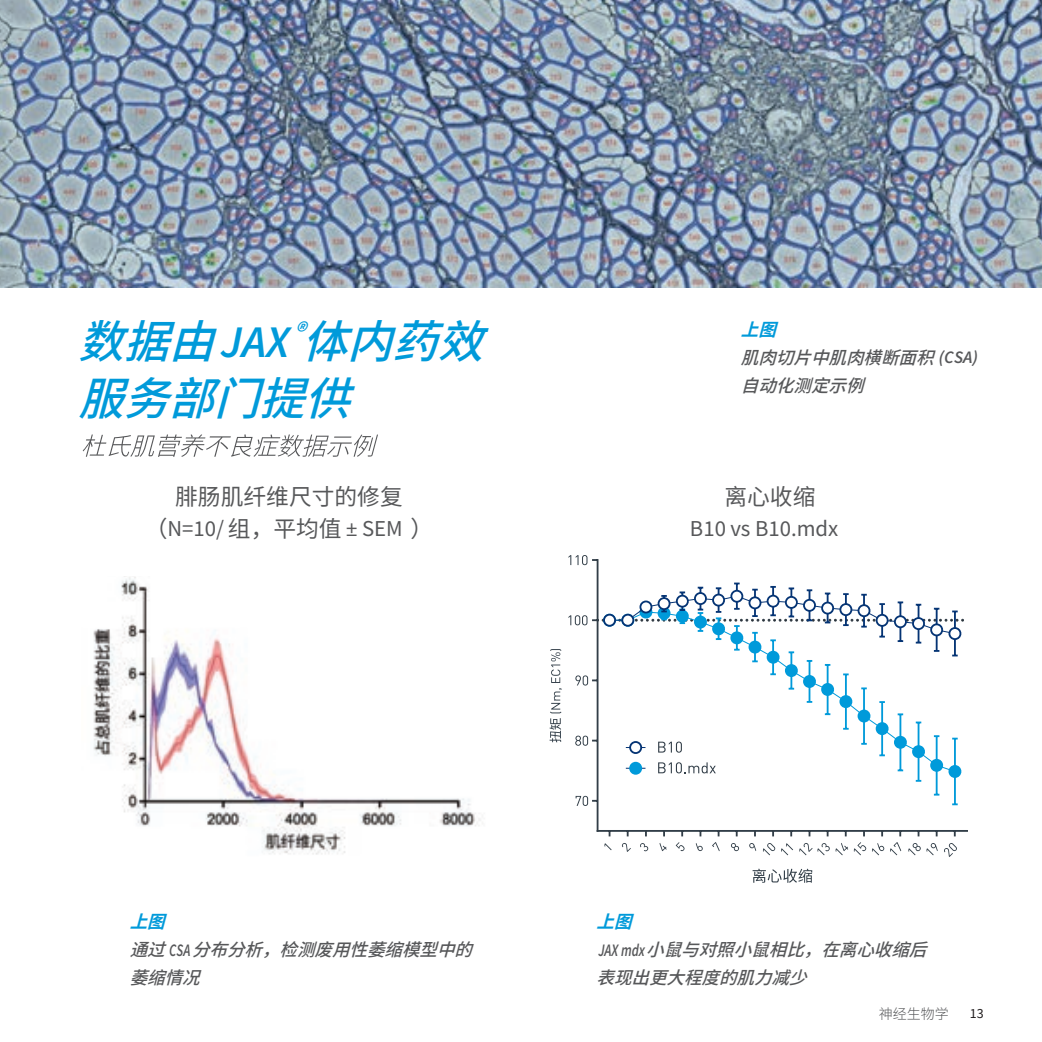
<style>
.page{position:relative;width:1042px;height:1042px;background:#fff}
.page>*{position:absolute;margin:0;border:0;box-sizing:border-box;transform-origin:0 0}
.t1{font:italic 500 45.15px/57.8px "Source Han Sans CN";color:#009ada}
.t2{font:22.75px "Source Sans Pro";color:#57585a}
.t3{font:22.75px "Source Han Sans CN";color:#57585a}
.t4{font:italic 500 17.5px/28px "Source Han Sans CN";color:#57585a}
.t5{font:300 14px "Source Han Sans CN";color:#57585a}
.t6{font:14px "Source Sans Pro";color:#231f20}
.s1{font-family:"Source Sans Pro";font-weight:600}
.s2{font-family:"Source Han Sans CN"}
.s3{font-weight:700;color:#009ada}
</style>
<div class="page">
<img style="left:0;top:0;width:1042px;height:287px">
<img style="left:93px;top:576px;width:390px;height:279px">
<svg style="left:83px;top:434px;width:295px;height:23px"></svg>
<svg style="left:604px;top:843px;width:8px;height:7px"></svg>
<svg style="left:622px;top:843px;width:9px;height:9px"></svg>
<svg style="left:640px;top:843px;width:8px;height:8px"></svg>
<svg style="left:659px;top:843px;width:8px;height:8px"></svg>
<svg style="left:676px;top:842px;width:8px;height:9px"></svg>
<svg style="left:696px;top:843px;width:7px;height:8px"></svg>
<svg style="left:712px;top:842px;width:8px;height:9px"></svg>
<svg style="left:731px;top:843px;width:8px;height:8px"></svg>
<svg style="left:749px;top:843px;width:7px;height:8px"></svg>
<svg style="left:763px;top:843px;width:12px;height:12px"></svg>
<svg style="left:781px;top:843px;width:12px;height:12px"></svg>
<svg style="left:799px;top:843px;width:49px;height:12px"></svg>
<svg style="left:854px;top:842px;width:12px;height:13px"></svg>
<svg style="left:872px;top:843px;width:12px;height:12px"></svg>
<svg style="left:890px;top:842px;width:11px;height:13px"></svg>
<svg style="left:908px;top:843px;width:49px;height:14px"></svg>
<hr style="left:597px;top:830px;width:371px;height:2px;background:#323e48">
<svg style="left:568px;top:555px;width:29px;height:10px"></svg>
<svg style="left:575px;top:735px;width:22px;height:11px"></svg>
<svg style="left:575px;top:796px;width:22px;height:10px"></svg>
<hr style="left:597px;top:559px;width:1px;height:273px;background:#323e48">
<svg style="left:625px;top:689px;width:331px;height:83px"></svg>
<hr style="left:954px;top:771px;width:2px;height:33px;background:#009ada">
<hr style="left:954px;top:738px;width:2px;height:33px;background:#009ada">
<svg style="left:934px;top:735px;width:5px;height:60px"></svg>
<hr style="left:917px;top:751px;width:2px;height:30px;background:#009ada">
<hr style="left:917px;top:722px;width:2px;height:29px;background:#009ada">
<hr style="left:899px;top:742px;width:2px;height:28px;background:#009ada">
<hr style="left:899px;top:714px;width:2px;height:28px;background:#009ada">
<hr style="left:881px;top:728px;width:2px;height:27px;background:#009ada">
<hr style="left:881px;top:702px;width:2px;height:26px;background:#009ada">
<hr style="left:863px;top:716px;width:2px;height:28px;background:#009ada">
<hr style="left:863px;top:688px;width:2px;height:28px;background:#009ada">
<hr style="left:845px;top:701px;width:2px;height:28px;background:#009ada">
<hr style="left:845px;top:674px;width:2px;height:27px;background:#009ada">
<hr style="left:826px;top:689px;width:2px;height:25px;background:#009ada">
<hr style="left:808px;top:681px;width:2px;height:21px;background:#009ada">
<div style="left:821px;top:683px;width:13px;height:13px;background:#009ada;border:2px solid #009ada;border-radius:50%"></div>
<div style="left:839px;top:695px;width:13px;height:13px;background:#009ada;border:2px solid #009ada;border-radius:50%"></div>
<div style="left:857px;top:709px;width:13px;height:13px;background:#009ada;border:2px solid #009ada;border-radius:50%"></div>
<div style="left:875px;top:722px;width:13px;height:13px;background:#009ada;border:2px solid #009ada;border-radius:50%"></div>
<div style="left:894px;top:736px;width:13px;height:13px;background:#009ada;border:2px solid #009ada;border-radius:50%"></div>
<div style="left:912px;top:745px;width:13px;height:13px;background:#009ada;border:2px solid #009ada;border-radius:50%"></div>
<div style="left:930px;top:759px;width:13px;height:13px;background:#009ada;border:2px solid #009ada;border-radius:50%"></div>
<div style="left:948px;top:765px;width:13px;height:13px;background:#009ada;border:2px solid #009ada;border-radius:50%"></div>
<svg style="left:568px;top:582px;width:395px;height:107px"></svg>
<div style="left:603px;top:614px;width:13px;height:13px;background:#fff;border:2px solid #053474;border-radius:50%"></div>
<div style="left:621px;top:614px;width:13px;height:13px;background:#fff;border:2px solid #053474;border-radius:50%"></div>
<div style="left:639px;top:600px;width:13px;height:13px;background:#fff;border:2px solid #053474;border-radius:50%"></div>
<div style="left:657px;top:597px;width:13px;height:13px;background:#fff;border:2px solid #053474;border-radius:50%"></div>
<div style="left:676px;top:595px;width:13px;height:12px;background:#fff;border:2px solid #053474;border-radius:50%"></div>
<div style="left:694px;top:592px;width:13px;height:13px;background:#fff;border:2px solid #053474;border-radius:50%"></div>
<div style="left:712px;top:593px;width:13px;height:13px;background:#fff;border:2px solid #053474;border-radius:50%"></div>
<div style="left:730px;top:590px;width:13px;height:13px;background:#fff;border:2px solid #053474;border-radius:50%"></div>
<div style="left:748px;top:596px;width:13px;height:13px;background:#fff;border:2px solid #053474;border-radius:50%"></div>
<div style="left:766px;top:595px;width:13px;height:12px;background:#fff;border:2px solid #053474;border-radius:50%"></div>
<div style="left:785px;top:596px;width:13px;height:13px;background:#fff;border:2px solid #053474;border-radius:50%"></div>
<div style="left:803px;top:599px;width:13px;height:13px;background:#fff;border:2px solid #053474;border-radius:50%"></div>
<div style="left:821px;top:601px;width:13px;height:13px;background:#fff;border:2px solid #053474;border-radius:50%"></div>
<div style="left:839px;top:603px;width:13px;height:13px;background:#fff;border:2px solid #053474;border-radius:50%"></div>
<div style="left:857px;top:604px;width:13px;height:13px;background:#fff;border:2px solid #053474;border-radius:50%"></div>
<div style="left:875px;top:614px;width:13px;height:13px;background:#fff;border:2px solid #053474;border-radius:50%"></div>
<div style="left:894px;top:615px;width:13px;height:13px;background:#fff;border:2px solid #053474;border-radius:50%"></div>
<div style="left:912px;top:617px;width:13px;height:13px;background:#fff;border:2px solid #053474;border-radius:50%"></div>
<div style="left:930px;top:623px;width:13px;height:13px;background:#fff;border:2px solid #053474;border-radius:50%"></div>
<div style="left:948px;top:627px;width:13px;height:13px;background:#fff;border:2px solid #053474;border-radius:50%"></div>
<svg style="left:752px;top:868px;width:60px;height:15px"></svg>
<svg style="left:549px;top:649px;width:13px;height:93px"></svg>
<svg style="left:658px;top:741px;width:24px;height:11px"></svg>
<div style="left:629px;top:741px;width:13px;height:13px;background:#fff;border:2px solid #053474;border-radius:50%"></div>
<svg style="left:658px;top:762px;width:58px;height:11px"></svg>
<div style="left:629px;top:762px;width:13px;height:13px;background:#009ada;border:2px solid #009ada;border-radius:50%"></div>
<h1 class="t1" style="left:78px;top:313px;width:440px">数据由<span class="s1">J A X</span> <sup>®</sup>体内药效服务部门提供</h1>
<h2 class="t3" style="left:175px;top:484px;width:229px">腓肠肌纤维尺寸的修复</h2>
<h2 class="t2" style="left:145px;top:514px;width:290px"><span class="s2">（</span>N=10/ <span class="s2">组，平均值</span> ± SEM <span class="s2">）</span></h2>
<p class="t4" style="left:741px;top:316px;width:238px"><span class="s3">上图<br></span>肌肉切片中肌肉横断面积<span class="s1">( C S A )</span>自动化测定示例</p>
<h2 class="t3" style="left:724px;top:484px;width:92px">离心收缩</h2>
<h2 class="t2" style="left:690px;top:514px;width:150px">B10 vs B10.mdx</h2>
<p class="t4" style="left:130px;top:908px;width:357px"><span class="s3">上图<br></span>通过<span class="s1">C S A</span> 分布分析，检测废用性萎缩模型中的萎缩情况</p>
<p class="t4" style="left:596px;top:908px;width:345px"><span class="s3">上图<br></span><span class="s1">J A X m d x</span> 小鼠与对照小鼠相比，在离心收缩后表现出更大程度的肌力减少</p>
<p class="t5" style="left:879px;top:1005px;width:71px">神经生物学</p>
<p class="t6" style="left:969px;top:1005px;width:15px">13</p>
</div>
